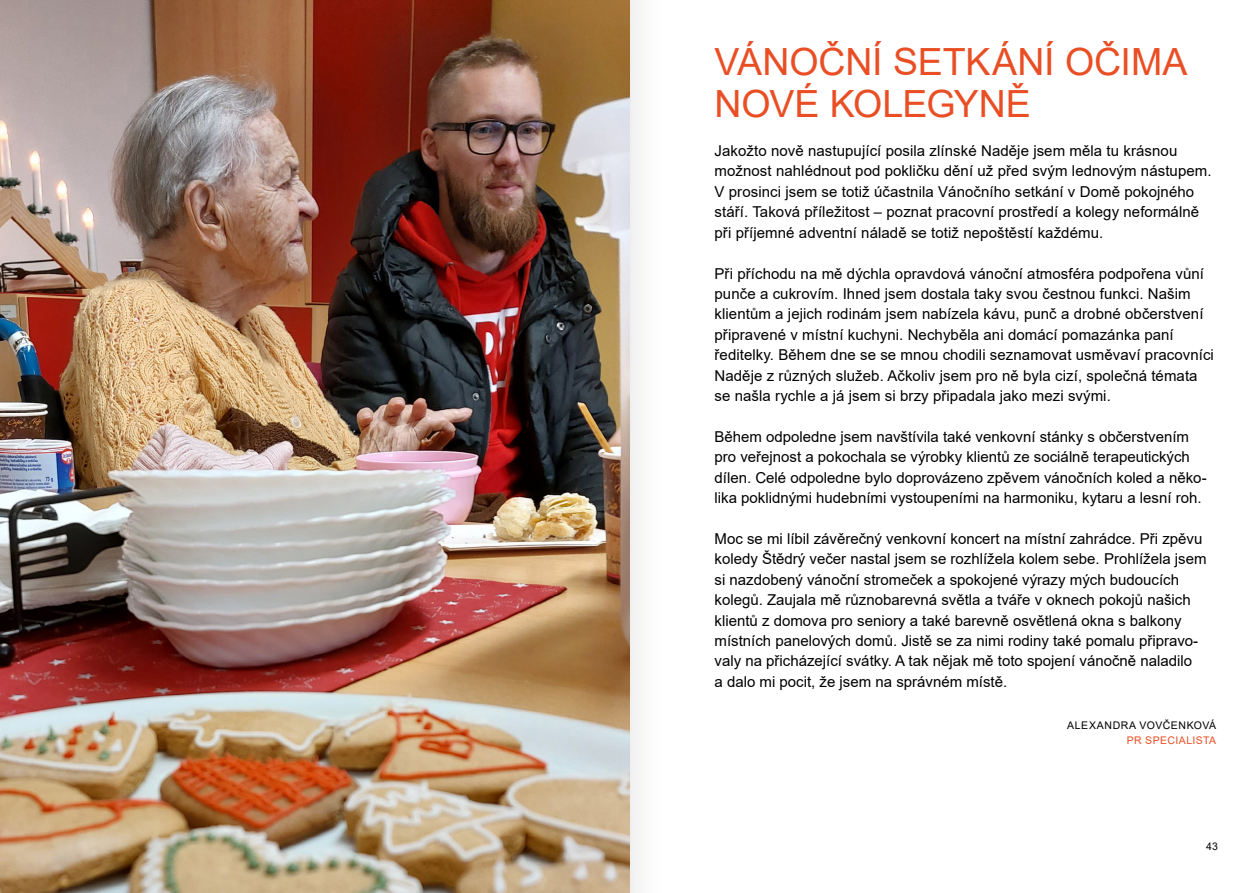
<style>
.page{position:relative;width:1259px;height:893px;background:#fff}
.page>*{position:absolute;margin:0;border:0;box-sizing:border-box;transform-origin:0 0}
.t1{font:37.5px/42px "Arial";letter-spacing:-.005em;color:#e94e24}
.t2{font:15px/20.4px "Arial";color:#000}
.t3{font:10.5px "Arial";letter-spacing:.05em;color:#000}
.t4{font:10.5px "Arial";letter-spacing:.035em;color:#e94e24}
</style>
<div class="page">
<img style="left:629px;top:0;width:9px;height:893px">
<img style="left:0;top:0;width:629px;height:893px">
<h1 class="t1" style="left:714px;top:41px;width:474px">VÁNOČNÍ SETKÁNÍ OČIMA<br>NOVÉ KOLEGYNĚ</h1>
<p class="t2" style="left:714px;top:140px;width:498px">Jakožto nově nastupující posila zlínské Naděje jsem měla tu krásnou možnost nahlédnout pod pokličku dění už před svým lednovým nástupem.<br>V prosinci jsem se totiž účastnila Vánočního setkání v Domě pokojného stáří. Taková příležitost – poznat pracovní prostředí a kolegy neformálně při příjemné adventní náladě se totiž nepoštěstí každému.</p>
<p class="t2" style="left:714px;top:263px;width:501px">Při příchodu na mě dýchla opravdová vánoční atmosféra podpořena vůní punče a cukrovím. Ihned jsem dostala taky svou čestnou funkci. Našim klientům a jejich rodinám jsem nabízela kávu, punč a drobné občerstvení připravené v místní kuchyni. Nechyběla ani domácí pomazánka paní ředitelky. Během dne se se mnou chodili seznamovat usměvaví pracovníci Naděje z různých služeb. Ačkoliv jsem pro ně byla cizí, společná témata se našla rychle a já jsem si brzy připadala jako mezi svými.</p>
<p class="t2" style="left:714px;top:426px;width:494px">Během odpoledne jsem navštívila také venkovní stánky s občerstvením pro veřejnost a pokochala se výrobky klientů ze sociálně terapeutických dílen. Celé odpoledne bylo doprovázeno zpěvem vánočních koled a něko&shy;lika poklidnými hudebními vystoupeními na harmoniku, kytaru a lesní roh.</p>
<p class="t2" style="left:714px;top:528px;width:493px">Moc se mi líbil závěrečný venkovní koncert na místní zahrádce. Při zpěvu koledy Štědrý večer nastal jsem se rozhlížela kolem sebe. Prohlížela jsem si nazdobený vánoční stromeček a spokojené výrazy mých budoucích kolegů. Zaujala mě různobarevná světla a tváře v oknech pokojů našich klientů z domova pro seniory a také barevně osvětlená okna s balkony místních panelových domů. Jistě se za nimi rodiny také pomalu připravo&shy;valy na přicházející svátky. A tak nějak mě toto spojení vánočně naladilo<br>a dalo mi pocit, že jsem na správném místě.</p>
<p class="t3" style="left:1067px;top:718px;width:151px">ALEXANDRA VOVČENKOVÁ</p>
<p class="t4" style="left:1127px;top:733px;width:91px">PR SPECIALISTA</p>
<p class="t3" style="left:1206px;top:839px;width:13px">43</p>
</div>
